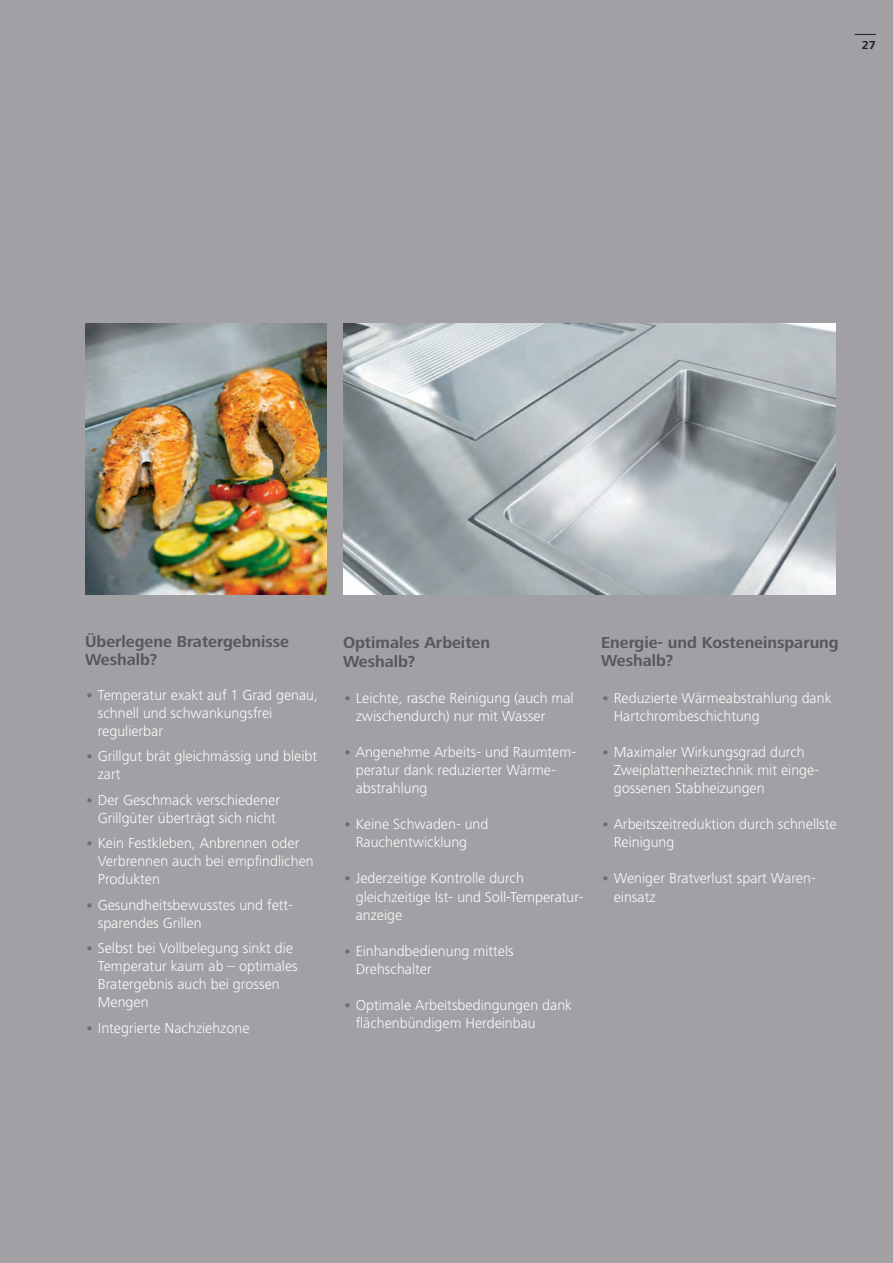
<style>
.page{position:relative;width:893px;height:1263px;background:#a1a1a5}
.page>*{position:absolute;margin:0;border:0;box-sizing:border-box;transform-origin:0 0}
.t1{font:700 16.5px/17.9px "Frutiger Next LT";color:#57585a}
.t2{font:300 15px/18px "Frutiger Next LT";color:#fff}
.t3{font:700 12px "Frutiger Next LT";color:#231f20}
.s1{font-weight:700;color:#6c6d70}
</style>
<div class="page">
<img style="left:343px;top:323px;width:493px;height:271px">
<img style="left:85px;top:323px;width:241px;height:271px">
<svg style="left:855px;top:34px;width:21px;height:1px"></svg>
<p class="t3" style="left:862px;top:38px;width:16px">27</p>
<p class="t1" style="left:85px;top:633px;width:205px">Überlegene Bratergebnisse<br>Weshalb?</p>
<p class="t2" style="left:98px;top:686px;width:222px;text-indent:-13px"><span class="s1">•</span> Temperatur exakt auf 1 Grad genau, schnell und schwankungsfrei regulierbar</p>
<p class="t2" style="left:98px;top:747px;width:221px;text-indent:-13px"><span class="s1">•</span> Grillgut brät gleichmässig und bleibt zart</p>
<p class="t2" style="left:85px;top:791px;width:196px;text-align:center"><span class="s1">•</span> Der Geschmack verschiedener<br>Grillgüter überträgt sich nicht</p>
<p class="t2" style="left:98px;top:834px;width:217px;text-indent:-13px"><span class="s1">•</span> Kein Festkleben, Anbrennen oder<br>Verbrennen auch bei empfindlichen<br>Produkten</p>
<p class="t2" style="left:98px;top:896px;width:197px;text-indent:-13px"><span class="s1">•</span> Gesundheitsbewusstes und fett&shy;sparendes Grillen</p>
<p class="t2" style="left:98px;top:939px;width:202px;text-indent:-13px"><span class="s1">•</span> Selbst bei Vollbelegung sinkt die<br>Temperatur kaum ab – optimales<br>Bratergebnis auch bei grossen<br>Mengen</p>
<p class="t2" style="left:85px;top:1019px;width:166px"><span class="s1">•</span> Integrierte Nachziehzone</p>
<p class="t1" style="left:343px;top:634px;width:149px">Optimales Arbeiten<br>Weshalb?</p>
<p class="t2" style="left:356px;top:689px;width:219px;text-indent:-13px"><span class="s1">•</span> Leichte, rasche Reinigung (auch mal zwischendurch) nur mit Wasser</p>
<p class="t2" style="left:356px;top:743px;width:222px;text-indent:-13px"><span class="s1">•</span> Angenehme Arbeits- und Raumtem&shy;peratur dank reduzierter Wärme&shy;abstrahlung</p>
<p class="t2" style="left:343px;top:815px;width:147px;text-align:center"><span class="s1">•</span> Keine Schwaden- und<br>Rauchentwicklung</p>
<p class="t2" style="left:356px;top:869px;width:229px;text-indent:-13px"><span class="s1">•</span> Jederzeitige Kontrolle durch gleichzeitige Ist- und Soll-Temperatur&shy;anzeige</p>
<p class="t2" style="left:356px;top:942px;width:159px;text-indent:-13px"><span class="s1">•</span> Einhandbedienung mittels<br>Drehschalter</p>
<p class="t2" style="left:356px;top:996px;width:218px;text-indent:-13px"><span class="s1">•</span> Optimale Arbeitsbedingungen dank flächenbündigem Herdeinbau</p>
<p class="t1" style="left:601px;top:634px;width:239px">Energie- und Kosteneinsparung<br>Weshalb?</p>
<p class="t2" style="left:614px;top:689px;width:219px;text-indent:-13px"><span class="s1">•</span> Reduzierte Wärmeabstrahlung dank<br>Hartchrombeschichtung</p>
<p class="t2" style="left:614px;top:743px;width:206px;text-indent:-13px"><span class="s1">•</span> Maximaler Wirkungsgrad durch<br>Zweiplattenheiztechnik mit einge&shy;gossenen Stabheizungen</p>
<p class="t2" style="left:614px;top:815px;width:224px;text-indent:-13px"><span class="s1">•</span> Arbeitszeitreduktion durch schnellste<br>Reinigung</p>
<p class="t2" style="left:614px;top:869px;width:204px;text-indent:-13px"><span class="s1">•</span> Weniger Bratverlust spart Waren&shy;einsatz</p>
</div>
